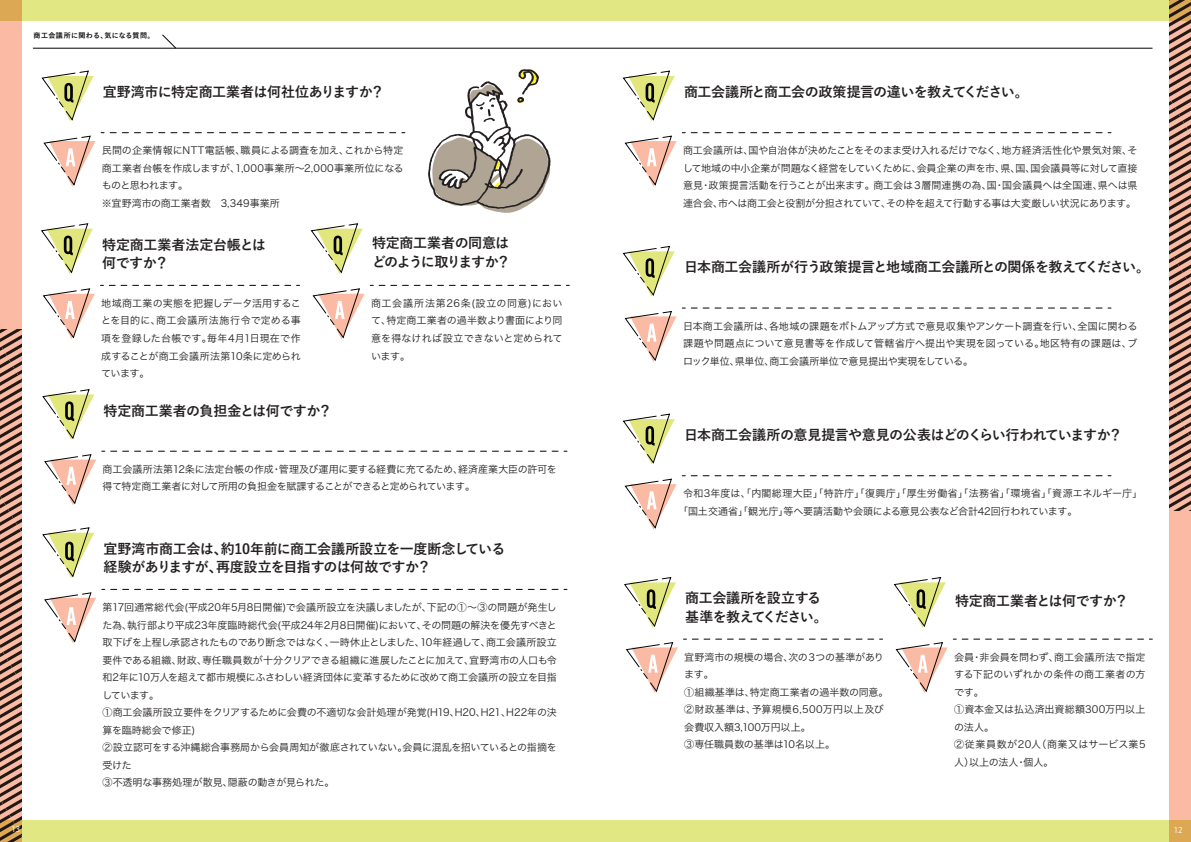
<style>
.page{position:relative;width:1191px;height:842px;background:#fff}
.page>*{position:absolute;margin:0;border:0;box-sizing:border-box;transform-origin:0 0}
.t1{font:700 14px/18.7px "Yu Go";letter-spacing:-.035em;color:#231f20}
.t2{font:700 14px/18.7px "Yu Go";letter-spacing:-.015em;color:#231f20}
.t3{font:700 14px "Yu Go";letter-spacing:-.11em;color:#231f20}
.t4{font:700 14px "Yu Go";letter-spacing:-.055em;color:#231f20}
.t5{font:10px/17.5px "Hira Kaku Pro W3";letter-spacing:-.01em;color:#231f20}
.t6{font:10px "Hira Kaku Pro W3";letter-spacing:-.04em;color:#231f20}
.t7{font:10px/17.5px "Hira Kaku Pro W3";letter-spacing:-.03em;color:#231f20}
.t8{font:10px "Hira Kaku Pro W3";letter-spacing:.01em;color:#231f20}
.t9{font:10px/17.5px "Hira Kaku Pro W3";letter-spacing:.02em;color:#231f20}
.t10{font:10px/17.5px "Hira Kaku Pro W3";letter-spacing:.015em;color:#231f20;text-align:right}
.t11{font:10px/17.5px "Hira Kaku Pro W3";letter-spacing:.025em;color:#231f20;text-align:right}
.t12{font:10px "Hira Kaku Pro W3";letter-spacing:-.035em;color:#231f20}
.t13{font:10px "Hira Kaku Pro W3";letter-spacing:.04em;color:#231f20}
.t14{font:10px "Hira Kaku Pro W3";letter-spacing:.03em;color:#231f20}
.t15{font:10px "Hira Kaku Pro W3";letter-spacing:-.09em;color:#231f20}
.t16{font:10px "Hira Kaku Pro W3";letter-spacing:-.045em;color:#231f20}
.t17{font:8px "Koz Go Pr 6 N";color:#fff}
.t18{font:700 7px "Yu Go";letter-spacing:.05em;color:#030303}
</style>
<div class="page">
<div style="left:0;top:0;width:21px;height:842px;background:#fabaa3"></div>
<div style="left:1170px;top:0;width:21px;height:842px;background:#fabaa3"></div>
<div style="left:0;top:0;width:1191px;height:20px;background:#e1e783"></div>
<div style="left:0;top:820px;width:1191px;height:22px;background:#e1e783"></div>
<svg style="left:0;top:330px;width:21px;height:512px"></svg>
<svg style="left:1170px;top:0;width:21px;height:511px"></svg>
<svg style="left:161px;top:34px;width:16px;height:14px"></svg>
<hr style="left:33px;top:48px;width:1119px;height:1px;background:#030303">
<svg style="left:428px;top:69px;width:123px;height:144px"></svg>
<svg style="left:624px;top:136px;width:52px;height:51px"></svg>
<svg style="left:622px;top:70px;width:53px;height:52px"></svg>
<svg style="left:691px;top:132px;width:420px;height:1px"></svg>
<svg style="left:43px;top:136px;width:52px;height:51px"></svg>
<svg style="left:41px;top:70px;width:53px;height:52px"></svg>
<svg style="left:110px;top:132px;width:295px;height:1px"></svg>
<svg style="left:624px;top:311px;width:52px;height:51px"></svg>
<svg style="left:622px;top:246px;width:53px;height:51px"></svg>
<svg style="left:691px;top:308px;width:420px;height:1px"></svg>
<svg style="left:624px;top:479px;width:52px;height:51px"></svg>
<svg style="left:622px;top:413px;width:53px;height:52px"></svg>
<svg style="left:691px;top:475px;width:420px;height:1px"></svg>
<svg style="left:44px;top:454px;width:52px;height:51px"></svg>
<svg style="left:42px;top:389px;width:52px;height:51px"></svg>
<svg style="left:111px;top:451px;width:456px;height:1px"></svg>
<svg style="left:44px;top:592px;width:52px;height:51px"></svg>
<svg style="left:42px;top:527px;width:52px;height:51px"></svg>
<svg style="left:111px;top:589px;width:456px;height:1px"></svg>
<svg style="left:624px;top:577px;width:52px;height:51px"></svg>
<svg style="left:626px;top:639px;width:60px;height:54px"></svg>
<svg style="left:692px;top:639px;width:190px;height:1px"></svg>
<svg style="left:895px;top:642px;width:52px;height:51px"></svg>
<svg style="left:893px;top:577px;width:52px;height:51px"></svg>
<svg style="left:962px;top:639px;width:190px;height:1px"></svg>
<svg style="left:41px;top:223px;width:52px;height:51px"></svg>
<svg style="left:43px;top:285px;width:60px;height:54px"></svg>
<svg style="left:109px;top:285px;width:190px;height:1px"></svg>
<svg style="left:310px;top:223px;width:53px;height:51px"></svg>
<svg style="left:312px;top:285px;width:61px;height:54px"></svg>
<svg style="left:379px;top:285px;width:190px;height:1px"></svg>
<p class="t18" style="left:34px;top:31px;width:75px">商工会議所に関わる、</p>
<p class="t18" style="left:104px;top:31px;width:52px">気になる質問。</p>
<h1 class="t1" style="left:103px;top:83px;width:271px">宜野湾市に特定商工業者は何社位ありますか</h1>
<h1 class="t1" style="left:370px;top:83px;width:15px">?</h1>
<p class="t9" style="left:235px;top:141px;width:170px;text-indent:-133px">民間の企業情報にNTT電話帳、<br>1,000事業所～2,000事業所位になる</p>
<p class="t5" style="left:344px;top:141px;width:61px">これから特定</p>
<p class="t5" style="left:241px;top:141px;width:110px">職員による調査を加え、</p>
<p class="t5" style="left:102px;top:159px;width:179px">商工業者台帳を作成しますが、<br>ものと思われます。<br>※宜野湾市の商工業者数　3,349事業所</p>
<h1 class="t2" style="left:155px;top:235px;width:113px;text-indent:-52px">特定商工業者法定台帳とは?</h1>
<h1 class="t1" style="left:102px;top:254px;width:56px">何ですか</h1>
<p class="t10" style="left:101px;top:294px;width:201px">地域商工業の実態を把握しデータ活用するこ商工会議所法施行令で定める事</p>
<p class="t5" style="left:101px;top:311px;width:61px">とを目的に、</p>
<p class="t11" style="left:207px;top:329px;width:95px">毎年4月1日現在で作</p>
<p class="t5" style="left:101px;top:329px;width:201px">項を登録した台帳です。<br>成することが商工会議所法第10条に定められています。</p>
<h1 class="t1" style="left:104px;top:401px;width:218px">特定商工業者の負担金とは何ですか</h1>
<h1 class="t1" style="left:318px;top:401px;width:15px">?</h1>
<h1 class="t1" style="left:372px;top:234px;width:140px;text-align:right">特定商工業者の同意は?</h1>
<h1 class="t3" style="left:372px;top:254px;width:128px">どのように取りますか</h1>
<p class="t11" style="left:371px;top:294px;width:193px">商工会議所法第26条(設立の同意)におい特定商工業者の過半数より書面により同</p>
<p class="t5" style="left:371px;top:311px;width:193px">て、<br>意を得なければ設立できないと定められています。</p>
<p class="t6" style="left:279px;top:460px;width:186px">管理及び運用に要する経費に充てるため、</p>
<p class="t7" style="left:103px;top:460px;width:374px">商工会議所法第12条に法定台帳の作成<br>得て特定商工業者に対して所用の負担金を賦課することができると定められています。</p>
<p class="t5" style="left:458px;top:460px;width:100px">経済産業大臣の許可を</p>
<p class="t5" style="left:271px;top:460px;width:11px">・</p>
<p class="t17" style="left:11px;top:824px;width:10px">13</p>
<h1 class="t1" style="left:417px;top:539px;width:90px;text-indent:-313px">宜野湾市商工会は約、 10年前に商工会議所設立を一度断念している?</h1>
<h1 class="t4" style="left:104px;top:559px;width:121px">経験がありますが、</h1>
<h1 class="t1" style="left:216px;top:558px;width:205px">再度設立を目指すのは何故ですか</h1>
<p class="t5" style="left:422px;top:598px;width:137px;text-indent:-319px">第17回通常総代会(平成20年月5 8日開催)で会議所設立を決議しましたが、<br>その問題の解決を優先すべきと</p>
<p class="t5" style="left:427px;top:598px;width:131px">下記の①～③の問題が発生し</p>
<p class="t5" style="left:127px;top:615px;width:301px">執行部より平成23年度臨時総代会(平成24年2月8日開催)において、</p>
<p class="t5" style="left:103px;top:615px;width:31px">た為、</p>
<p class="t6" style="left:103px;top:633px;width:234px">取下げを上程し承認されたものであり断念ではなく、</p>
<p class="t8" style="left:486px;top:633px;width:72px">商工会議所設立</p>
<p class="t15" style="left:330px;top:633px;width:97px">一時休止としました、</p>
<p class="t12" style="left:420px;top:633px;width:72px">10年経過して、</p>
<p class="t5" style="left:202px;top:650px;width:273px">専任職員数が十分クリアできる組織に進展したことに加えて、</p>
<p class="t5" style="left:103px;top:650px;width:81px">要件である組織、</p>
<p class="t5" style="left:103px;top:668px;width:456px">和2年に10万人を超えて都市規模にふさわしい経済団体に変革するために改めて商工会議所の設立を目指</p>
<p class="t5" style="left:103px;top:685px;width:58px">しています。</p>
<p class="t5" style="left:103px;top:703px;width:456px">①商工会議所設立要件をクリアするために会費の不適切な会計処理が発覚 H( 19 H、 20 H、 21 H、 22年の決</p>
<p class="t5" style="left:103px;top:720px;width:94px">算を臨時総会で修正(</p>
<p class="t12" style="left:402px;top:738px;width:156px">会員に混乱を招いているとの指摘を</p>
<p class="t5" style="left:177px;top:650px;width:32px">財政、</p>
<p class="t7" style="left:469px;top:650px;width:89px">宜野湾市の人口も令</p>
<p class="t5" style="left:103px;top:738px;width:306px">②設立認可をする沖縄総合事務局から会員周知が徹底されていない。</p>
<p class="t5" style="left:103px;top:755px;width:31px">受けた</p>
<p class="t6" style="left:228px;top:773px;width:108px">隠蔽の動きが見られた。</p>
<p class="t8" style="left:103px;top:773px;width:132px">③不透明な事務処理が散見、</p>
<h1 class="t1" style="left:684px;top:83px;width:346px">商工会議所と商工会の政策提言の違いを教えてください。</h1>
<p class="t6" style="left:748px;top:142px;width:259px">国や自治体が決めたことをそのまま受け入れるだけでなく、</p>
<p class="t8" style="left:1001px;top:142px;width:137px">地方経済活性化や景気対策そ、</p>
<p class="t5" style="left:683px;top:141px;width:72px">商工会議所は、</p>
<p class="t6" style="left:683px;top:159px;width:240px">して地域の中小企業が問題なく経営をしていくために、</p>
<p class="t7" style="left:1030px;top:159px;width:108px">国会議員等に対して直接</p>
<p class="t5" style="left:916px;top:159px;width:120px">会員企業の声を市県、 国、、</p>
<p class="t5" style="left:708px;top:176px;width:290px">政策提言活動を行うことが出来ます。商工会は３層間連携の為国、</p>
<p class="t8" style="left:1002px;top:177px;width:102px">国会議員へは全国連、</p>
<p class="t5" style="left:683px;top:176px;width:22px">意見</p>
<p class="t5" style="left:1097px;top:176px;width:41px">県へは県</p>
<p class="t5" style="left:701px;top:176px;width:11px">・</p>
<p class="t5" style="left:994px;top:176px;width:11px">・</p>
<p class="t12" style="left:718px;top:194px;width:174px">市へは商工会と役割が分担されていて、</p>
<p class="t7" style="left:886px;top:194px;width:252px">その枠を超えて行動する事は大変厳しい状況にあります。</p>
<p class="t5" style="left:683px;top:194px;width:42px">連合会、</p>
<h1 class="t1" style="left:684px;top:258px;width:468px">日本商工会議所が行う政策提言と地域商工会議所との関係を教えてください。</h1>
<p class="t5" style="left:769px;top:316px;width:314px">各地域の課題をボトムアップ方式で意見収集やアンケート調査を行い、</p>
<p class="t8" style="left:683px;top:317px;width:92px">日本商工会議所は、</p>
<p class="t5" style="left:1077px;top:316px;width:61px">全国に関わる</p>
<p class="t14" style="left:1039px;top:334px;width:99px">地区特有の課題はブ、</p>
<p class="t5" style="left:769px;top:334px;width:276px;text-indent:-86px">課題や問題点について意見書等を作成して管轄省庁へ提出や実現を図っている。商工会議所単位で意見提出や実現をしている。</p>
<p class="t5" style="left:683px;top:351px;width:58px">ロック単位、</p>
<p class="t5" style="left:734px;top:351px;width:41px">県単位、</p>
<h1 class="t1" style="left:684px;top:426px;width:428px">日本商工会議所の意見提言や意見の公表はどのくらい行われていますか</h1>
<h1 class="t1" style="left:1108px;top:426px;width:15px">?</h1>
<p class="t5" style="left:783px;top:484px;width:360px;text-indent:-100px">令和3年度は、「内閣総理大臣」「特許庁」「復興庁」「厚生労働省」「法務省」「環境省」「資源エネルギー庁「等へ要請活動や会頭による意見公表など合計42回行われています。</p>
<p class="t5" style="left:678px;top:502px;width:112px">「国土交通省」「観光庁」</p>
<h1 class="t1" style="left:685px;top:589px;width:144px">商工会議所を設立する基準を教えてください。</h1>
<p class="t16" style="left:788px;top:648px;width:97px">次の３つの基準があり</p>
<p class="t5" style="left:684px;top:647px;width:111px">宜野湾市の規模の場合、</p>
<p class="t5" style="left:684px;top:665px;width:31px">ます。</p>
<p class="t5" style="left:750px;top:682px;width:140px">特定商工業者の過半数の同意。</p>
<p class="t9" style="left:751px;top:682px;width:134px;text-indent:-67px">①組織基準は、<br>予算規模6,500万円以上及び</p>
<p class="t5" style="left:684px;top:700px;width:152px">②財政基準は、<br>会費収入額3,100万円以上。<br>③専任職員数の基準は10名以上。</p>
<h1 class="t1" style="left:955px;top:592px;width:163px">特定商工業者とは何ですか</h1>
<h1 class="t1" style="left:1114px;top:592px;width:15px">?</h1>
<p class="t5" style="left:979px;top:647px;width:81px">非会員を問わず、</p>
<p class="t8" style="left:1054px;top:648px;width:93px">商工会議所法で指定</p>
<p class="t5" style="left:954px;top:647px;width:22px">会員</p>
<p class="t10" style="left:954px;top:665px;width:193px">する下記のいずれかの条件の商工業者の方</p>
<p class="t5" style="left:954px;top:682px;width:31px">です。</p>
<p class="t5" style="left:954px;top:700px;width:193px">①資本金又は払込済出資総額300万円以上</p>
<p class="t5" style="left:954px;top:717px;width:41px">の法人。</p>
<p class="t13" style="left:954px;top:736px;width:193px">②従業員数が20 （人商業又はサービス業5</p>
<p class="t5" style="left:1023px;top:752px;width:31px">個人。</p>
<p class="t5" style="left:972px;top:647px;width:11px">・</p>
<p class="t5" style="left:954px;top:752px;width:21px">人）</p>
<p class="t5" style="left:969px;top:752px;width:51px">以上の法人</p>
<p class="t5" style="left:1016px;top:752px;width:11px">・</p>
<p class="t17" style="left:1173px;top:825px;width:10px">12</p>
</div>
